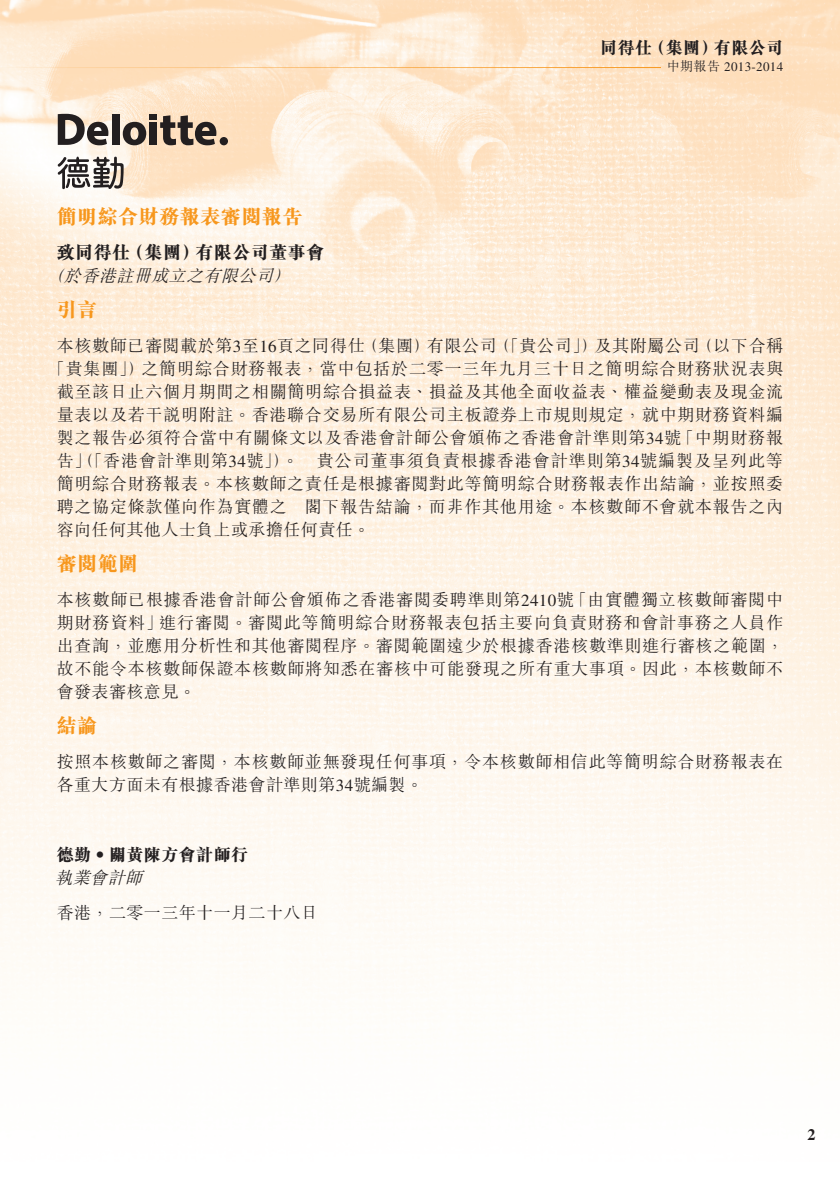
<style>
.page{position:relative;width:840px;height:1191px;background:#fff}
.page>*{position:absolute;margin:0;border:0;box-sizing:border-box;transform-origin:0 0}
.t1{font:800 20px "M Sung HK";letter-spacing:.025em;color:#f7971d}
.t2{font:800 18px "M Sung HK";letter-spacing:.025em;color:#231f20}
.t3{font:300 17px/23px "M Sung HK";letter-spacing:.045em;color:#231f20}
.t4{font:800 17px "M Sung HK";letter-spacing:.025em;color:#231f20}
.t5{font:italic 300 17px "M Sung HK";color:#231f20}
.t6{font:300 17px "M Sung HK";letter-spacing:.025em;color:#231f20}
.t7{font:700 16px "Times LT Std";color:#231f20}
.t8{font:13px "Times LT Std";letter-spacing:.025em;color:#231f20}
.s1{font-family:"M Sung HK";font-weight:300}
.s2{font-family:"Times LT Std";font-weight:400}
</style>
<div class="page">
<img style="left:0;top:0;width:839px;height:984px">
<hr style="left:0;top:67px;width:660px;height:1px;background:#f7971d">
<svg style="left:58px;top:157px;width:65px;height:32px"></svg>
<div style="left:112px;top:114px;width:7px;height:31px;background:#231f20"></div>
<svg style="left:123px;top:122px;width:23px;height:23px"></svg>
<div style="left:149px;top:122px;width:8px;height:23px;background:#231f20"></div>
<div style="left:149px;top:114px;width:8px;height:6px;background:#231f20"></div>
<svg style="left:160px;top:115px;width:56px;height:30px;background:#867769"></svg>
<div style="left:219px;top:137px;width:9px;height:8px;background:#231f20;border-radius:50%"></div>
<svg style="left:58px;top:114px;width:50px;height:31px;background:#817a74"></svg>
<p class="t4" style="left:648px;top:36px;width:71px">（集團）</p>
<p class="t4" style="left:713px;top:36px;width:71px">有限公司</p>
<p class="t4" style="left:600px;top:36px;width:53px">同得仕</p>
<p class="t1" style="left:57px;top:203px;width:247px">簡明綜合財務報表審閱報告</p>
<p class="t2" style="left:195px;top:240px;width:130px">有限公司董事會</p>
<p class="t2" style="left:57px;top:240px;width:75px">致同得仕</p>
<p class="t2" style="left:126px;top:240px;width:75px">（集團）</p>
<p class="t5" style="left:64px;top:264px;width:216px">於香港註冊成立之有限公司</p>
<p class="t5" style="left:46px;top:264px;width:24px">（</p>
<p class="t1" style="left:57px;top:296px;width:42px">引言</p>
<p class="t5" style="left:273px;top:264px;width:24px">(</p>
<p class="t8" style="left:666px;top:59px;width:118px"><span class="s1">中期報告</span> 2013-2014</p>
<p class="t3" style="left:141px;top:333px;width:643px;text-indent:-85px">本核數師已審閱載於第至<span class="s2">3 16</span>頁之同得仕<br>之簡明綜合財務報表，當中包括於二零一三年九月三十日之簡明綜合財務狀況表與</p>
<p class="t3" style="left:493px;top:333px;width:106px">（「貴公司」）</p>
<p class="t3" style="left:594px;top:333px;width:107px">及其附屬公司</p>
<p class="t3" style="left:361px;top:333px;width:71px">（集團）</p>
<p class="t3" style="left:695px;top:333px;width:89px">（以下合稱</p>
<p class="t3" style="left:426px;top:333px;width:71px">有限公司</p>
<p class="t3" style="left:48px;top:356px;width:98px">「貴集團」）</p>
<p class="t3" style="left:57px;top:379px;width:727px">截至該日止六個月期間之相關簡明綜合損益表、損益及其他全面收益表、權益變動表及現金流</p>
<p class="t3" style="left:57px;top:402px;width:727px">量表以及若干說明附註。香港聯合交易所有限公司主板證券上市規則規定，就中期財務資料編</p>
<p class="t3" style="left:677px;top:426px;width:107px">「中期財務報</p>
<p class="t3" style="left:57px;top:426px;width:727px">製之報告必須符合當中有關條文以及香港會計師公會頒佈之香港會計準則第<span class="s2">34</span>號<br>告」（「香港會計準則第<span class="s2">34</span>號」）。　貴公司董事須負責根據香港會計準則第<span class="s2">34</span>號編製及呈列此等簡明綜合財務報表。本核數師之責任是根據審閱對此等簡明綜合財務報表作出結論，並按照委聘之協定條款僅向作為實體之　閣下報告結論，而非作其他用途。本核數師不會就本報告之內容向任何其他人士負上或承擔任何責任。</p>
<p class="t1" style="left:57px;top:550px;width:83px">審閱範圍</p>
<p class="t3" style="left:569px;top:587px;width:214px">「由實體獨立核數師審閱中</p>
<p class="t3" style="left:159px;top:587px;width:625px;text-indent:-102px">本核數師已根據香港會計師公會頒佈之香港審閱委聘準則第<span class="s2">2410</span>號<br>進行審閱。審閱此等簡明綜合財務報表包括主要向負責財務和會計事務之人員作</p>
<p class="t3" style="left:57px;top:610px;width:727px">期財務資料」<br>出查詢，並應用分析性和其他審閱程序。審閱範圍遠少於根據香港核數準則進行審核之範圍，故不能令本核數師保證本核數師將知悉在審核中可能發現之所有重大事項。因此，本核數師不會發表審核意見。</p>
<p class="t1" style="left:57px;top:711px;width:42px">結論</p>
<p class="t3" style="left:57px;top:749px;width:727px">按照本核數師之審閱，本核數師並無發現任何事項，令本核數師相信此等簡明綜合財務報表在各重大方面未有根據香港會計準則第<span class="s2">34</span>號編製。</p>
<p class="t4" style="left:57px;top:842px;width:193px">德勤‧關黃陳方會計師行</p>
<p class="t5" style="left:55px;top:865px;width:94px">執業會計師</p>
<p class="t6" style="left:57px;top:900px;width:262px">香港，二零一三年十一月二十八日</p>
<p class="t7" style="left:807px;top:1124px;width:9px">2</p>
</div>
